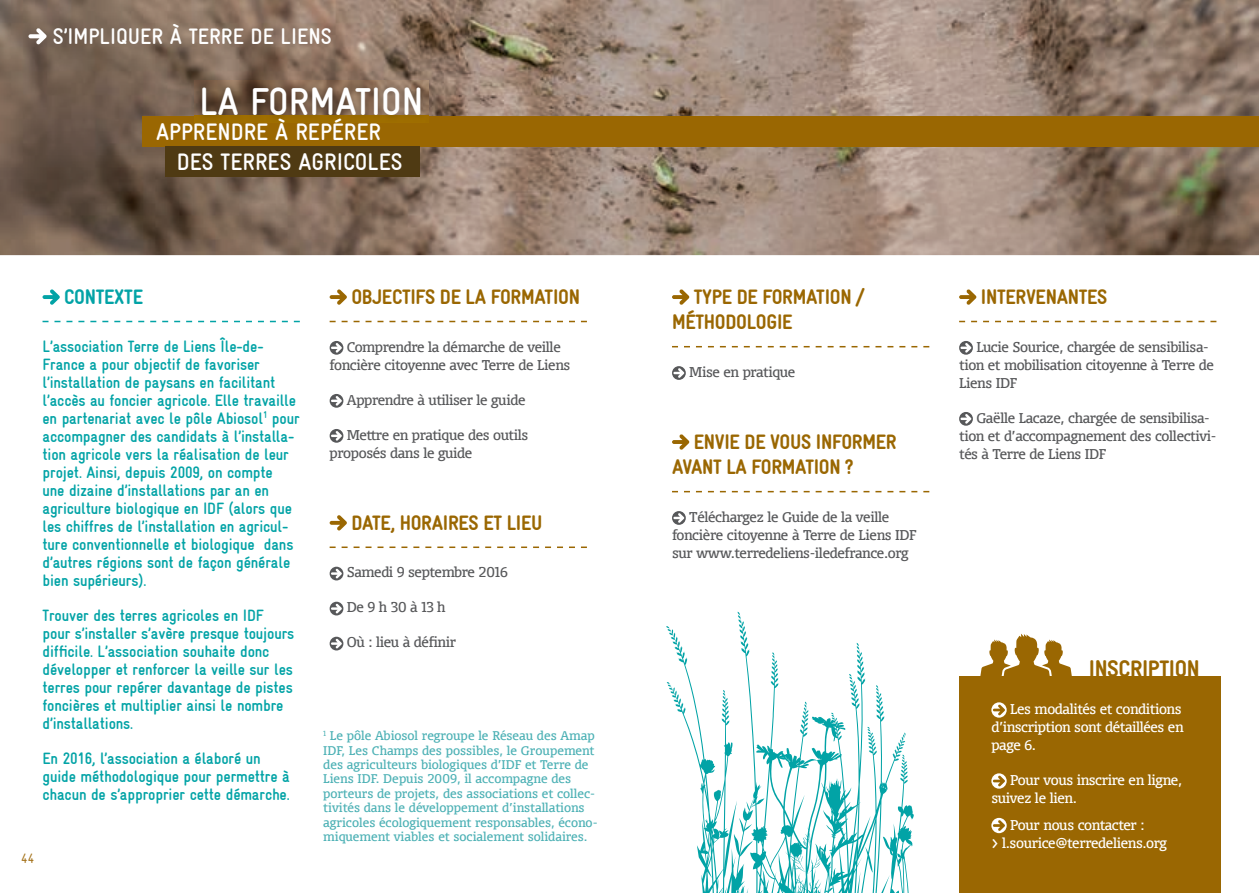
<style>
.page{position:relative;width:1259px;height:893px;background:#fff}
.page>*{position:absolute;margin:0;border:0;box-sizing:border-box;transform-origin:0 0}
.t1{font:700 condensed 39.15px "Gravur";color:#fff}
.t2{font:700 condensed 24px/30px "Gravur";color:#fff}
.t3{font:900 condensed 24px "Gravur";letter-spacing:-.015em;color:#9a6702}
.t4{font:700 condensed 22.5px "Gravur";color:#fff}
.t5{font:900 condensed 21px/25.2px "Gravur";letter-spacing:-.015em;color:#9a6702}
.t6{font:900 condensed 21px "Gravur";letter-spacing:-.015em;color:#02a3a6}
.t7{font:700 condensed 16.5px/18px "Gravur";letter-spacing:-.01em;color:#02a3a6}
.t8{font:13.5px/18px "Olsen LF";letter-spacing:-.025em;color:#57585a}
.t9{font:13.5px/18px "Olsen LF";letter-spacing:-.025em;color:#fff}
.t10{font:condensed 13.5px "Gravur";color:#a4721a}
.t11{font:12px/14.4px "Olsen LF";color:#4db1b5}
</style>
<div class="page">
<img style="left:0;top:0;width:1259px;height:255px">
<svg style="left:28px;top:28px;width:19px;height:16px"></svg>
<div style="left:143px;top:116px;width:1116px;height:31px;background:#9a6702"></div>
<img style="left:195px;top:80px;width:233px;height:36px">
<div style="left:165px;top:146px;width:255px;height:30px;background:#4f3a13"></div>
<svg style="left:672px;top:346px;width:257px;height:1px"></svg>
<svg style="left:672px;top:491px;width:257px;height:1px"></svg>
<svg style="left:672px;top:289px;width:17px;height:16px"></svg>
<svg style="left:672px;top:366px;width:14px;height:14px"></svg>
<svg style="left:672px;top:434px;width:17px;height:16px"></svg>
<svg style="left:672px;top:511px;width:14px;height:14px"></svg>
<svg style="left:959px;top:321px;width:257px;height:1px"></svg>
<svg style="left:959px;top:289px;width:17px;height:16px"></svg>
<svg style="left:959px;top:341px;width:14px;height:14px"></svg>
<svg style="left:959px;top:412px;width:14px;height:14px"></svg>
<svg style="left:43px;top:321px;width:257px;height:1px"></svg>
<svg style="left:43px;top:289px;width:17px;height:16px"></svg>
<svg style="left:330px;top:321px;width:257px;height:1px"></svg>
<svg style="left:330px;top:546px;width:257px;height:2px"></svg>
<svg style="left:330px;top:289px;width:17px;height:16px"></svg>
<svg style="left:330px;top:341px;width:13px;height:14px"></svg>
<svg style="left:330px;top:394px;width:13px;height:14px"></svg>
<svg style="left:330px;top:429px;width:13px;height:14px"></svg>
<svg style="left:330px;top:515px;width:17px;height:15px"></svg>
<svg style="left:330px;top:567px;width:13px;height:13px"></svg>
<svg style="left:330px;top:602px;width:13px;height:13px"></svg>
<svg style="left:330px;top:637px;width:13px;height:13px"></svg>
<div style="left:959px;top:676px;width:261px;height:217px;background:#9a6702"></div>
<svg style="left:991px;top:702px;width:15px;height:16px"></svg>
<svg style="left:991px;top:773px;width:15px;height:16px"></svg>
<svg style="left:991px;top:818px;width:15px;height:15px"></svg>
<svg style="left:980px;top:634px;width:92px;height:42px"></svg>
<svg style="left:666px;top:612px;width:248px;height:281px"></svg>
<svg style="left:835px;top:721px;width:4px;height:4px"></svg>
<h3 class="t4" style="left:53px;top:24px;width:280px">S’IMPLIQUER À TERRE DE LIENS</h3>
<h1 class="t1" style="left:199px;top:80px;width:226px">LA FORMATION</h1>
<h2 class="t2" style="left:177px;top:116px;width:227px;text-indent:-21px">APPRENDRE À REPÉRER<br>DES TERRES AGRICOLES</h2>
<p class="t6" style="left:64px;top:285px;width:80px">CONTEXTE</p>
<p class="t7" style="left:43px;top:337px;width:259px">L’association Terre de Liens Île-de-France a pour objectif de favoriser l’installation de paysans en facilitant l’accès au foncier agricole. Elle travaille en partenariat avec le pôle Abiosol<sup>1</sup> pour accompagner des candidats à l’installa&shy;tion agricole vers la réalisation de leur projet. Ainsi, depuis 2009, on compte<br>une dizaine d’installations par an en agriculture biologique en IDF (alors que les chiffres de l’installation en agricul&shy;ture conventionnelle et biologique dans d’autres régions sont de façon générale bien supérieurs).</p>
<p class="t7" style="left:43px;top:606px;width:253px">Trouver des terres agricoles en IDF pour s’installer s’avère presque toujours difficile. L’association souhaite donc développer et renforcer la veille sur les terres pour repérer davantage de pistes foncières et multiplier ainsi le nombre d’installations.</p>
<p class="t7" style="left:43px;top:749px;width:249px">En 2016, l’association a élaboré un guide méthodologique pour permettre à chacun de s’approprier cette démarche.</p>
<p class="t10" style="left:21px;top:850px;width:14px">44</p>
<p class="t5" style="left:351px;top:284px;width:230px">OBJECTIFS DE LA FORMATION</p>
<p class="t8" style="left:330px;top:337px;width:242px;text-align:center">Comprendre la démarche de veille foncière citoyenne avec Terre de Liens</p>
<p class="t8" style="left:347px;top:390px;width:180px">Apprendre à utiliser le guide</p>
<p class="t8" style="left:330px;top:425px;width:200px;text-indent:17px">Mettre en pratique des outils proposés dans le guide</p>
<p class="t5" style="left:351px;top:510px;width:193px">DATE, HORAIRES ET LIEU</p>
<p class="t8" style="left:347px;top:563px;width:163px">Samedi 9 septembre 2016</p>
<p class="t8" style="left:347px;top:598px;width:100px">De 9 h 30 à 13 h</p>
<p class="t8" style="left:347px;top:633px;width:111px">Où : lieu à définir</p>
<p class="t11" style="left:323px;top:728px;width:276px"><sup>1</sup> Le pôle Abiosol regroupe le Réseau des Amap IDF, Les Champs des possibles, le Groupement des agriculteurs biologiques d’IDF et Terre de Liens IDF. Depuis 2009, il accompagne des porteurs de projets, des associations et collec&shy;tivités dans le développement d’installations agricoles écologiquement responsables, écono&shy;miquement viables et socialement solidaires.</p>
<p class="t5" style="left:672px;top:284px;width:194px;text-indent:22px">TYPE DE FORMATION /<br>MÉTHODOLOGIE</p>
<p class="t8" style="left:689px;top:362px;width:107px">Mise en pratique</p>
<p class="t5" style="left:672px;top:429px;width:226px;text-indent:22px">ENVIE DE VOUS INFORMER<br>AVANT LA FORMATION ?</p>
<p class="t8" style="left:672px;top:507px;width:246px;text-indent:17px">Téléchargez le Guide de la veille foncière citoyenne à Terre de Liens IDF sur www.terredeliens-iledefrance.org</p>
<p class="t5" style="left:981px;top:284px;width:128px">INTERVENANTES</p>
<p class="t8" style="left:959px;top:337px;width:256px;text-indent:17px">Lucie Sourice, chargée de sensibilisa&shy;tion et mobilisation citoyenne à Terre de<br>Liens IDF</p>
<p class="t8" style="left:959px;top:408px;width:259px;text-indent:17px">Gaëlle Lacaze, chargée de sensibilisa&shy;tion et d’accompagnement des collectivi&shy;tés à Terre de Liens IDF</p>
<h2 class="t3" style="left:1088px;top:656px;width:112px">INSCRIPTION</h2>
<p class="t9" style="left:991px;top:700px;width:194px;text-indent:19px">Les modalités et conditions d’inscription sont détaillées en page 6.</p>
<p class="t9" style="left:991px;top:771px;width:192px;text-indent:19px">Pour vous inscrire en ligne, suivez le lien.</p>
<p class="t9" style="left:991px;top:816px;width:177px;text-align:center">Pour nous contacter :<br>&gt; l.sourice@terredeliens.org</p>
</div>
